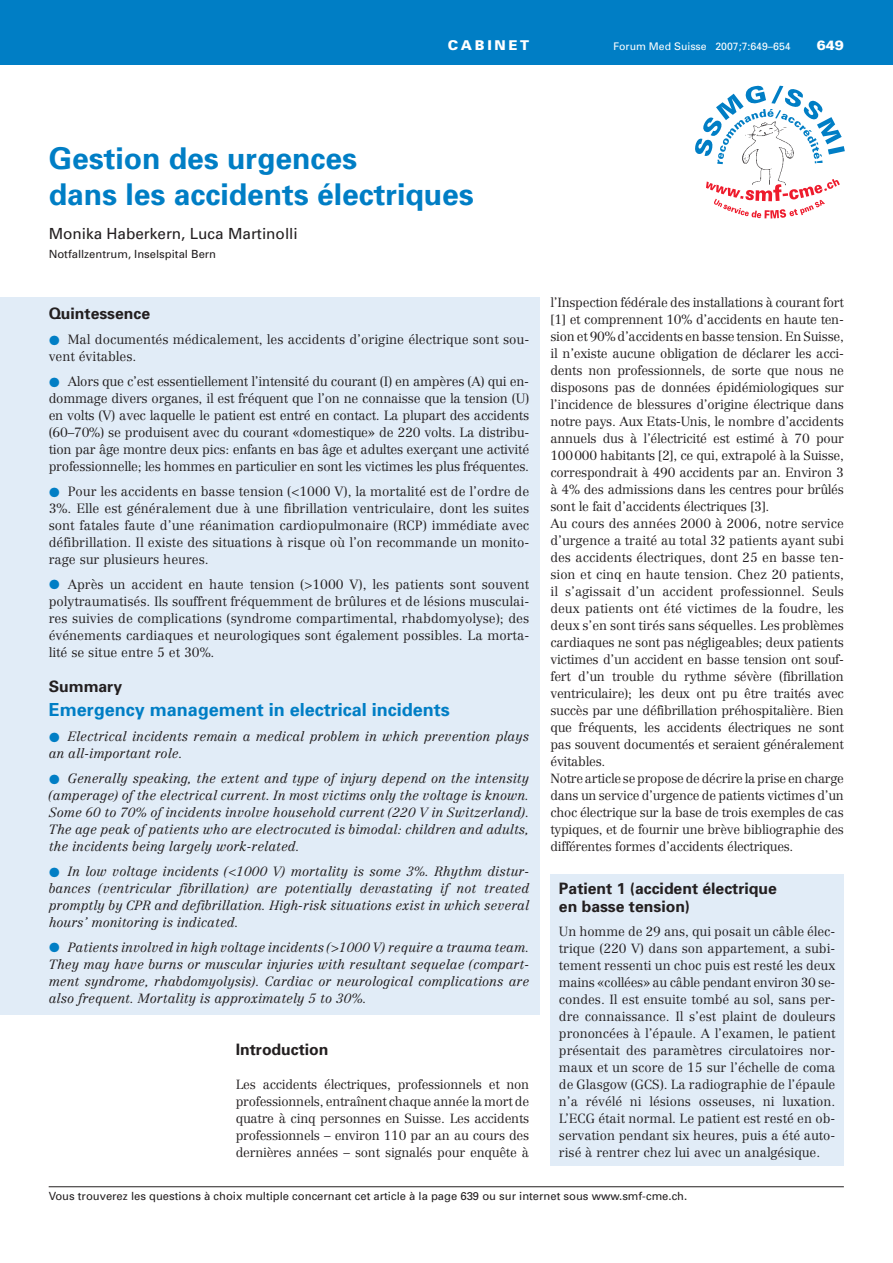
<style>
.page{position:relative;width:893px;height:1263px;background:#fff}
.page>*{position:absolute;margin:0;border:0;box-sizing:border-box;transform-origin:0 0}
.t1{font:700 30px/36px "Univers";color:#007ec5}
.t2{font:700 18px "Univers";color:#007ec5}
.t3{font:700 15.75px/18.5px "Univers";color:#231f20}
.t4{font:15.3px "Univers";color:#231f20}
.t5{font:900 13.5px "Univers";letter-spacing:.2em;color:#fff}
.t6{font:300 13.2px/17px "Centennial";color:#231f20;text-align:justify}
.t7{font:italic 300 13.2px/17px "Centennial";color:#231f20;text-align:justify}
.t8{font:300 13.05px/17px "Centennial";letter-spacing:-.02em;color:#231f20;text-align:justify}
.t9{font:11.25px "Univers";color:#231f20}
.t10{font:10.5px "Univers";color:#fff}
.s1{font-family:"European Pi Three";font-weight:400;font-size:13.5px;color:#007ec5}
.s2{font-family:"European Pi Three";font-weight:400;font-style:normal;font-size:13.5px;color:#007ec5}
</style>
<div class="page">
<div style="left:0;top:0;width:893px;height:64px;background:#007ec5"></div>
<hr style="left:49px;top:1186px;width:795px;height:1px;background:#231f20">
<img style="left:756px;top:164px;width:28px;height:15px">
<svg style="left:695px;top:86px;width:150px;height:78px"></svg>
<svg style="left:706px;top:179px;width:134px;height:39px"></svg>
<div style="left:0;top:297px;width:540px;height:718px;background:#e1ecf7"></div>
<div style="left:550px;top:874px;width:294px;height:292px;background:#e1ecf7"></div>
<p class="t5" style="left:448px;top:40px;width:83px">CABINET</p>
<p class="t10" style="left:613px;top:42px;width:179px">Forum Med Suisse 2007;7:649–654</p>
<p class="t5" style="left:817px;top:40px;width:29px">649</p>
<h1 class="t1" style="left:49px;top:142px;width:427px">Gestion des urgences<br>dans les accidents électriques</h1>
<p class="t4" style="left:49px;top:228px;width:251px">Monika Haberkern, Luca Martinolli</p>
<p class="t9" style="left:49px;top:250px;width:169px">Notfallzentrum, Inselspital Bern</p>
<p class="t3" style="left:49px;top:305px;width:103px">Quintessence</p>
<p class="t6" style="left:49px;top:332px;width:482px"><span class="s1">-</span> Mal documentés médicalement, les accidents d’origine électrique sont sou&shy;vent évitables.</p>
<p class="t6" style="left:49px;top:374px;width:482px"><span class="s1">-</span> Alors que c’est essentiellement l’intensité du courant (I) en ampères (A) qui en&shy;dommage divers organes, il est fréquent que l’on ne connaisse que la tension (U) en volts (V) avec laquelle le patient est entré en contact. La plupart des accidents (60–70%) se produisent avec du courant «domestique» de 220 volts. La distribu&shy;tion par âge montre deux pics: enfants en bas âge et adultes exerçant une activité professionnelle; les hommes en particulier en sont les victimes les plus fréquentes.</p>
<p class="t6" style="left:49px;top:484px;width:482px"><span class="s1">-</span> Pour les accidents en basse tension (&lt;1000 V), la mortalité est de l’ordre de 3%. Elle est généralement due à une fibrillation ventriculaire, dont les suites sont fatales faute d’une réanimation cardiopulmonaire (RCP) immédiate avec défibrillation. Il existe des situations à risque où l’on recommande un monito&shy;rage sur plusieurs heures.</p>
<p class="t6" style="left:49px;top:577px;width:482px"><span class="s1">-</span> Après un accident en haute tension (&gt;1000 V), les patients sont souvent polytraumatisés. Ils souffrent fréquemment de brûlures et de lésions musculai&shy;res suivies de complications (syndrome compartimental, rhabdomyolyse); des événements cardiaques et neurologiques sont également possibles. La morta&shy;lité se situe entre 5 et 30%.</p>
<p class="t3" style="left:49px;top:678px;width:75px">Summary</p>
<h2 class="t2" style="left:49px;top:702px;width:403px">Emergency management in electrical incidents</h2>
<p class="t7" style="left:49px;top:729px;width:482px"><span class="s2">-</span> Electrical incidents remain a medical problem in which prevention plays an all-important role.</p>
<p class="t7" style="left:49px;top:771px;width:482px"><span class="s2">-</span> Generally speaking, the extent and type of injury depend on the intensity (amperage) of the electrical current. In most victims only the voltage is known.<br>Some 60 to 70% of incidents involve household current (220 V in Switzerland).<br>The age peak of patients who are electrocuted is bimodal: children and adults, the incidents being largely work-related.</p>
<p class="t7" style="left:49px;top:864px;width:482px"><span class="s2">-</span> In low voltage incidents (&lt;1000 V) mortality is some 3%. Rhythm distur&shy;bances (ventricular fibrillation) are potentially devastating if not treated promptly by CPR and defibrillation. High-risk situations exist in which several hours’ monitoring is indicated.</p>
<p class="t7" style="left:49px;top:939px;width:482px"><span class="s2">-</span> Patients involved in high voltage incidents (&gt;1000 V) require a trauma team.<br>They may have burns or muscular injuries with resultant sequelae (compart&shy;ment syndrome, rhabdomyolysis). Cardiac or neurological complications are also frequent. Mortality is approximately 5 to 30%.</p>
<p class="t3" style="left:236px;top:1041px;width:94px">Introduction</p>
<p class="t8" style="left:236px;top:1077px;width:295px">Les accidents électriques, professionnels et non professionnels, entraînent chaque année la mort de quatre à cinq personnes en Suisse. Les accidents professionnels – environ 110 par an au cours des dernières années – sont signalés pour enquête à</p>
<p class="t8" style="left:550px;top:295px;width:295px;text-align:left">l’Inspection fédérale des installations à courant fort [1] et comprennent 10% d’accidents en haute ten&shy;sion et 90% d’accidents en basse tension. En Suisse, il n’existe aucune obligation de déclarer les acci&shy;dents non professionnels, de sorte que nous ne disposons pas de données épidémiologiques sur l’incidence de blessures d’origine électrique dans notre pays. Aux Etats-Unis, le nombre d’accidents annuels dus à l’électricité est estimé à 70 pour 100000 habitants [2], ce qui, extrapolé à la Suisse, correspondrait à 490 accidents par an. Environ 3 à 4% des admissions dans les centres pour brûlés sont le fait d’accidents électriques [3].<br>Au cours des années 2000 à 2006, notre service d’urgence a traité au total 32 patients ayant subi des accidents électriques, dont 25 en basse ten&shy;sion et cinq en haute tension. Chez 20 patients, il s’agissait d’un accident professionnel. Seuls deux patients ont été victimes de la foudre, les deux s’en sont tirés sans séquelles. Les problèmes cardiaques ne sont pas négligeables; deux patients victimes d’un accident en basse tension ont souf&shy;fert d’un trouble du rythme sévère (fibrillation ventriculaire); les deux ont pu être traités avec succès par une défibrillation préhospitalière. Bien que fréquents, les accidents électriques ne sont pas souvent documentés et seraient généralement évitables.<br>Notre article se propose de décrire la prise en charge dans un service d’urgence de patients victimes d’un choc électrique sur la base de trois exemples de cas typiques, et de fournir une brève bibliographie des différentes formes d’accidents électriques.</p>
<p class="t3" style="left:559px;top:880px;width:219px">Patient 1 (accident électrique en basse tension)</p>
<p class="t8" style="left:559px;top:924px;width:278px">Un homme de 29 ans, qui posait un câble élec&shy;trique (220 V) dans son appartement, a subi&shy;tement ressenti un choc puis est resté les deux mains «collées» au câble pendant environ 30 se&shy;condes. Il est ensuite tombé au sol, sans per&shy;dre connaissance. Il s’est plaint de douleurs prononcées à l’épaule. A l’examen, le patient présentait des paramètres circulatoires nor&shy;maux et un score de 15 sur l’échelle de coma de Glasgow (GCS). La radiographie de l’épaule n’a révélé ni lésions osseuses, ni luxation.<br>L’ECG était normal. Le patient est resté en ob&shy;servation pendant six heures, puis a été auto&shy;risé à rentrer chez lui avec un analgésique.</p>
<p class="t9" style="left:49px;top:1191px;width:640px">Vous trouverez les questions à choix multiple concernant cet article à la page 639 ou sur internet sous www.smf-cme.ch.</p>
</div>
